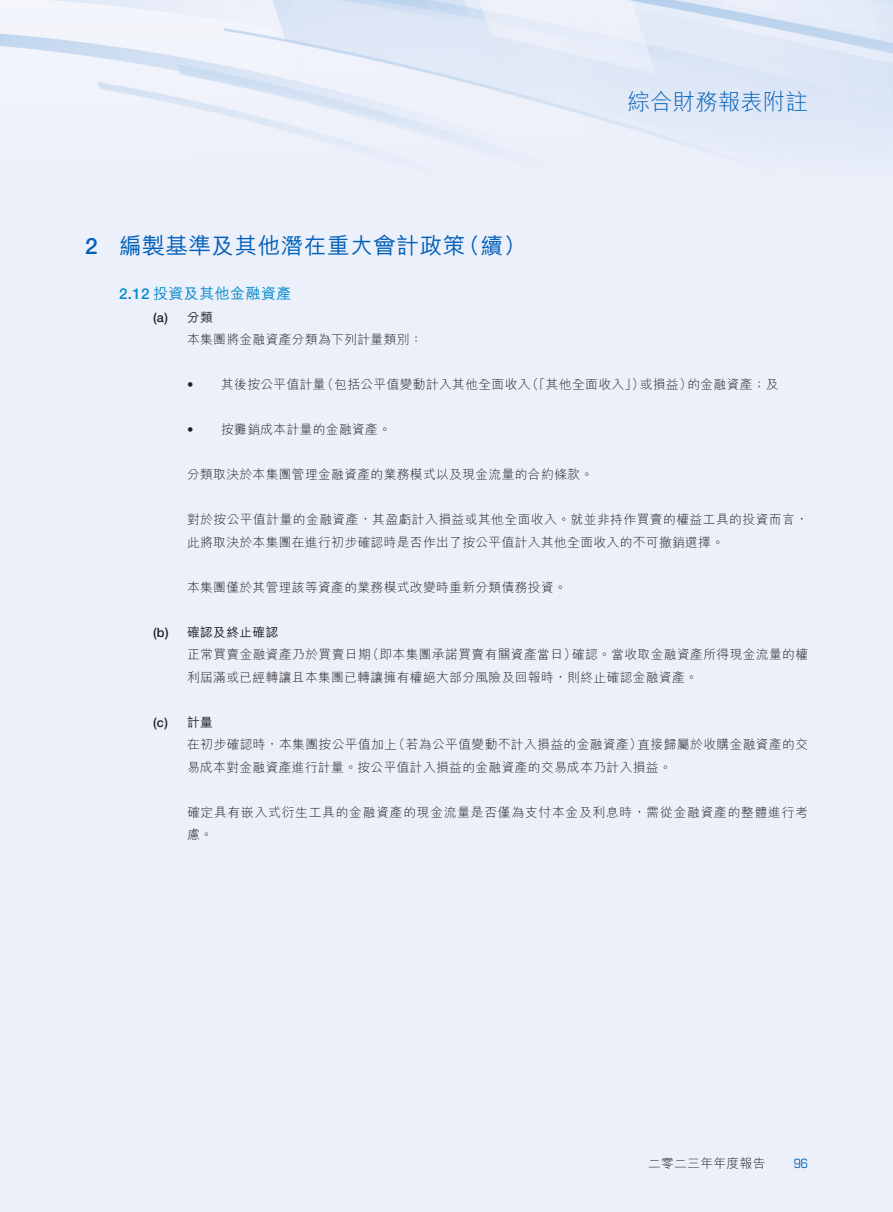
<style>
.page{position:relative;width:893px;height:1212px;background:#ecf0fa}
.page>*{position:absolute;margin:0;border:0;box-sizing:border-box;transform-origin:0 0}
.t1{font:500 22.5px "M Hei HK";letter-spacing:.03em;color:#005fb9}
.t2{font:300 22.5px "M Hei HK";color:#005fb9}
.t3{font:500 22.5px "Helvetica Neue LT Std";color:#005fb9}
.t4{font:500 15px "M Hei HK";letter-spacing:.03em;color:#038ace}
.t5{font:300 12.75px/22.5px "M Hei HK";letter-spacing:.03em;color:#231f20}
.t6{font:300 12.75px/22.5px "M Hei HK";letter-spacing:.06em;color:#231f20}
.t7{font:500 12.75px "M Hei HK";letter-spacing:.03em;color:#231f20}
.t8{font:500 12.75px "Helvetica Neue LT Std";color:#231f20}
.t9{font:condensed 12.75px "Eurostile LT Std";color:#005fb9}
.t10{font:300 12.75px "Helvetica Neue LT Std";color:#231f20}
.s1{font-family:"Helvetica Neue LT Std"}
</style>
<div class="page">
<h1 class="t2" style="left:628px;top:90px;width:181px">綜合財務報表附註</h1>
<h1 class="t3" style="left:85px;top:233px;width:14px">2</h1>
<h1 class="t1" style="left:119px;top:229px;width:348px">編製基準及其他潛在重大會計政策</h1>
<h1 class="t1" style="left:458px;top:229px;width:70px">（續(</h1>
<p class="t4" style="left:119px;top:283px;width:174px"><span class="s1">2.12</span> 投資及其他金融資產</p>
<p class="t7" style="left:187px;top:308px;width:27px">分類</p>
<p class="t8" style="left:153px;top:309px;width:16px">a( )</p>
<p class="t5" style="left:187px;top:328px;width:237px">本集團將金融資產分類為下列計量類別：</p>
<p class="t8" style="left:153px;top:624px;width:17px">b( )</p>
<p class="t8" style="left:153px;top:714px;width:16px">c( )</p>
<p class="t10" style="left:187px;top:377px;width:8px">•</p>
<p class="t5" style="left:321px;top:373px;width:211px">（包括公平值變動計入其他全面收入</p>
<p class="t5" style="left:526px;top:373px;width:119px">（「其他全面收入」）</p>
<p class="t5" style="left:640px;top:373px;width:54px">或損益）</p>
<p class="t5" style="left:221px;top:373px;width:106px">其後按公平值計量</p>
<p class="t5" style="left:687px;top:373px;width:93px">的金融資產；及</p>
<p class="t5" style="left:221px;top:418px;width:172px">按攤銷成本計量的金融資產。</p>
<p class="t10" style="left:187px;top:422px;width:8px">•</p>
<p class="t5" style="left:187px;top:463px;width:407px">分類取決於本集團管理金融資產的業務模式以及現金流量的合約條款。</p>
<p class="t5" style="left:187px;top:508px;width:622px">對於按公平值計量的金融資產，其盈虧計入損益或其他全面收入。就並非持作買賣的權益工具的投資而言，此將取決於本集團在進行初步確認時是否作出了按公平值計入其他全面收入的不可撤銷選擇。</p>
<p class="t5" style="left:187px;top:575px;width:381px">本集團僅於其管理該等資產的業務模式改變時重新分類債務投資。</p>
<p class="t7" style="left:187px;top:622px;width:93px">確認及終止確認</p>
<p class="t5" style="left:366px;top:643px;width:211px">（即本集團承諾買賣有關資產當日）</p>
<p class="t5" style="left:572px;top:643px;width:238px">確認。當收取金融資產所得現金流量的權</p>
<p class="t5" style="left:187px;top:643px;width:512px">正常買賣金融資產乃於買賣日期<br>利屆滿或已經轉讓且本集團已轉讓擁有權絕大部分風險及回報時，則終止確認金融資產。</p>
<p class="t7" style="left:187px;top:712px;width:27px">計量</p>
<p class="t5" style="left:393px;top:733px;width:251px">（若為公平值變動不計入損益的金融資產）</p>
<p class="t5" style="left:187px;top:733px;width:486px">在初步確認時，本集團按公平值加上<br>易成本對金融資產進行計量。按公平值計入損益的金融資產的交易成本乃計入損益。</p>
<p class="t6" style="left:187px;top:800px;width:622px">確定具有嵌入式衍生工具的金融資產的現金流量是否僅為支付本金及利息時，需從金融資產的整體進行考慮。</p>
<p class="t5" style="left:638px;top:733px;width:172px">直接歸屬於收購金融資產的交</p>
<p class="t5" style="left:648px;top:1152px;width:119px">二零二三年年度報告</p>
<p class="t9" style="left:794px;top:1155px;width:16px">96</p>
</div>
